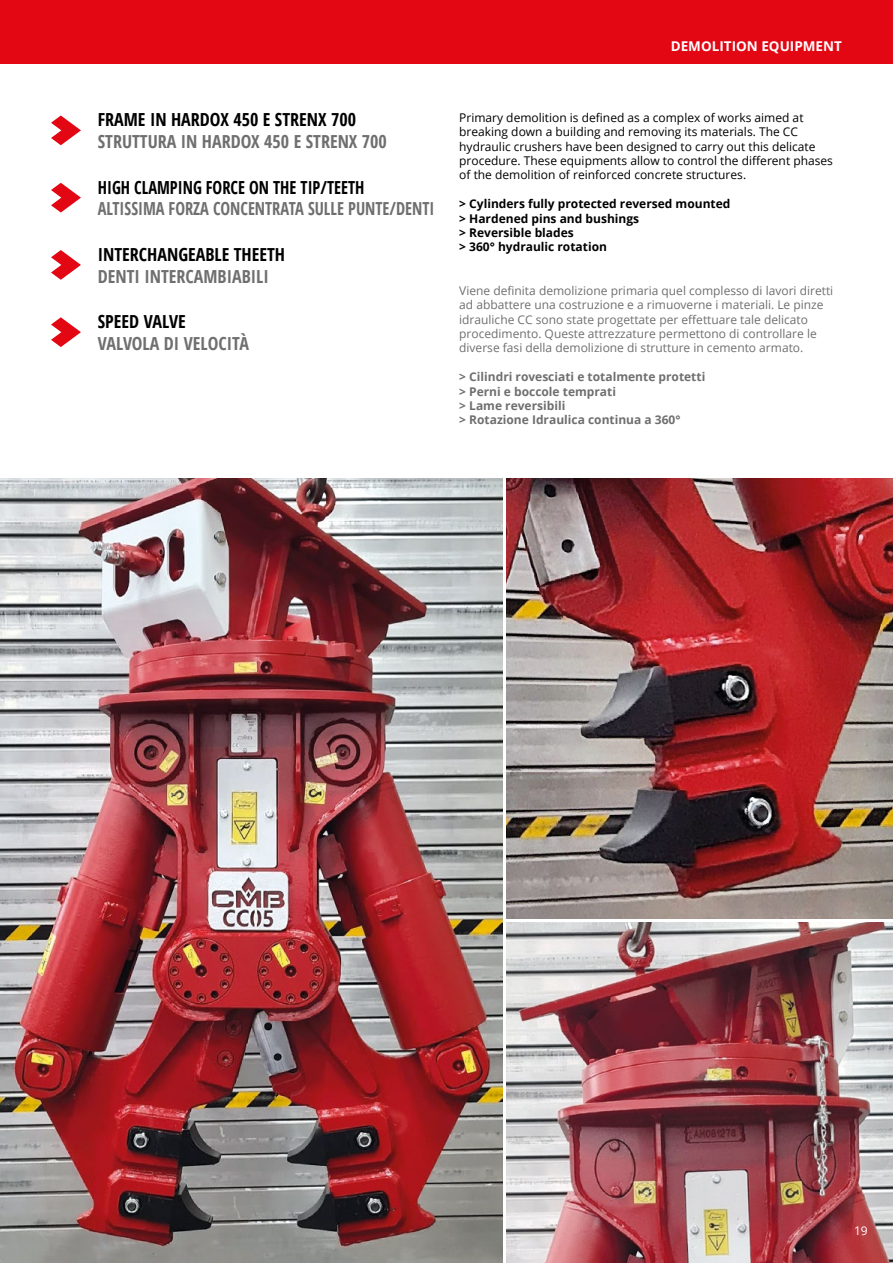
<style>
.page{position:relative;width:893px;height:1263px;background:#fff}
.page>*{position:absolute;margin:0;border:0;box-sizing:border-box;transform-origin:0 0}
.t1{font:700 18px "Open Sans Condensed";color:#706f6f}
.t2{font:700 18px "Open Sans Condensed";color:#000}
.t3{font:700 18px "Open Sans Condensed";color:#706f6f;scale:.91 1}
.t4{font:700 18px "Open Sans Condensed";color:#000;scale:.91 1}
.t5{font:700 13.5px "Open Sans";color:#fff}
.t6{font:12px/14.4px "Open Sans";color:#706f6f}
.t7{font:12px/14.4px "Open Sans";color:#000}
.t8{font:700 12px/14.4px "Open Sans";color:#706f6f}
.t9{font:700 12px/14.4px "Open Sans";color:#000}
.t10{font:12px "Open Sans";color:#fff}
</style>
<div class="page">
<svg style="left:51px;top:115px;width:30px;height:30px"></svg>
<svg style="left:51px;top:317px;width:30px;height:30px"></svg>
<svg style="left:51px;top:183px;width:30px;height:30px"></svg>
<svg style="left:51px;top:250px;width:30px;height:30px"></svg>
<img style="left:0;top:478px;width:502px;height:785px">
<img style="left:507px;top:478px;width:386px;height:440px">
<img style="left:507px;top:922px;width:386px;height:341px">
<div style="left:0;top:0;width:893px;height:64px;background:#e30613"></div>
<h1 class="t2" style="left:98px;top:107px;width:260px">FRAME IN HARDOX 450 E STRENX 700</h1>
<h1 class="t1" style="left:98px;top:129px;width:291px">STRUTTURA IN HARDOX 450 E STRENX 700</h1>
<h1 class="t4" style="left:98px;top:175px;width:295px">HIGH CLAMPING FORCE ON THE TIP/TEETH</h1>
<h1 class="t3" style="left:98px;top:196px;width:372px">ALTISSIMA FORZA CONCENTRATA SULLE PUNTE/DENTI</h1>
<h1 class="t2" style="left:98px;top:242px;width:189px">INTERCHANGEABLE THEETH</h1>
<h1 class="t1" style="left:98px;top:263px;width:173px">DENTI INTERCAMBIABILI</h1>
<h1 class="t2" style="left:98px;top:309px;width:89px">SPEED VALVE</h1>
<h1 class="t1" style="left:98px;top:331px;width:153px">VALVOLA DI VELOCITÀ</h1>
<p class="t5" style="left:671px;top:37px;width:173px">DEMOLITION EQUIPMENT</p>
<p class="t7" style="left:459px;top:110px;width:375px">Primary demolition is defined as a complex of works aimed at breaking down a building and removing its materials. The CC hydraulic crushers have been designed to carry out this delicate procedure. These equipments allow to control the different phases of the demolition of reinforced concrete structures.</p>
<p class="t9" style="left:459px;top:196px;width:273px">&gt; Cylinders fully protected reversed mounted &gt; Hardened pins and bushings<br>&gt; Reversible blades<br>&gt; 360° hydraulic rotation</p>
<p class="t6" style="left:459px;top:283px;width:376px">Viene definita demolizione primaria quel complesso di lavori diretti ad abbattere una costruzione e a rimuoverne i materiali. Le pinze idrauliche CC sono state progettate per effettuare tale delicato procedimento. Queste attrezzature permettono di controllare le diverse fasi della demolizione di strutture in cemento armato.</p>
<p class="t8" style="left:459px;top:369px;width:248px">&gt; Cilindri rovesciati e totalmente protetti &gt; Perni e boccole temprati<br>&gt; Lame reversibili<br>&gt; Rotazione Idraulica continua a 360°</p>
<p class="t10" style="left:854px;top:1223px;width:15px">19</p>
</div>
